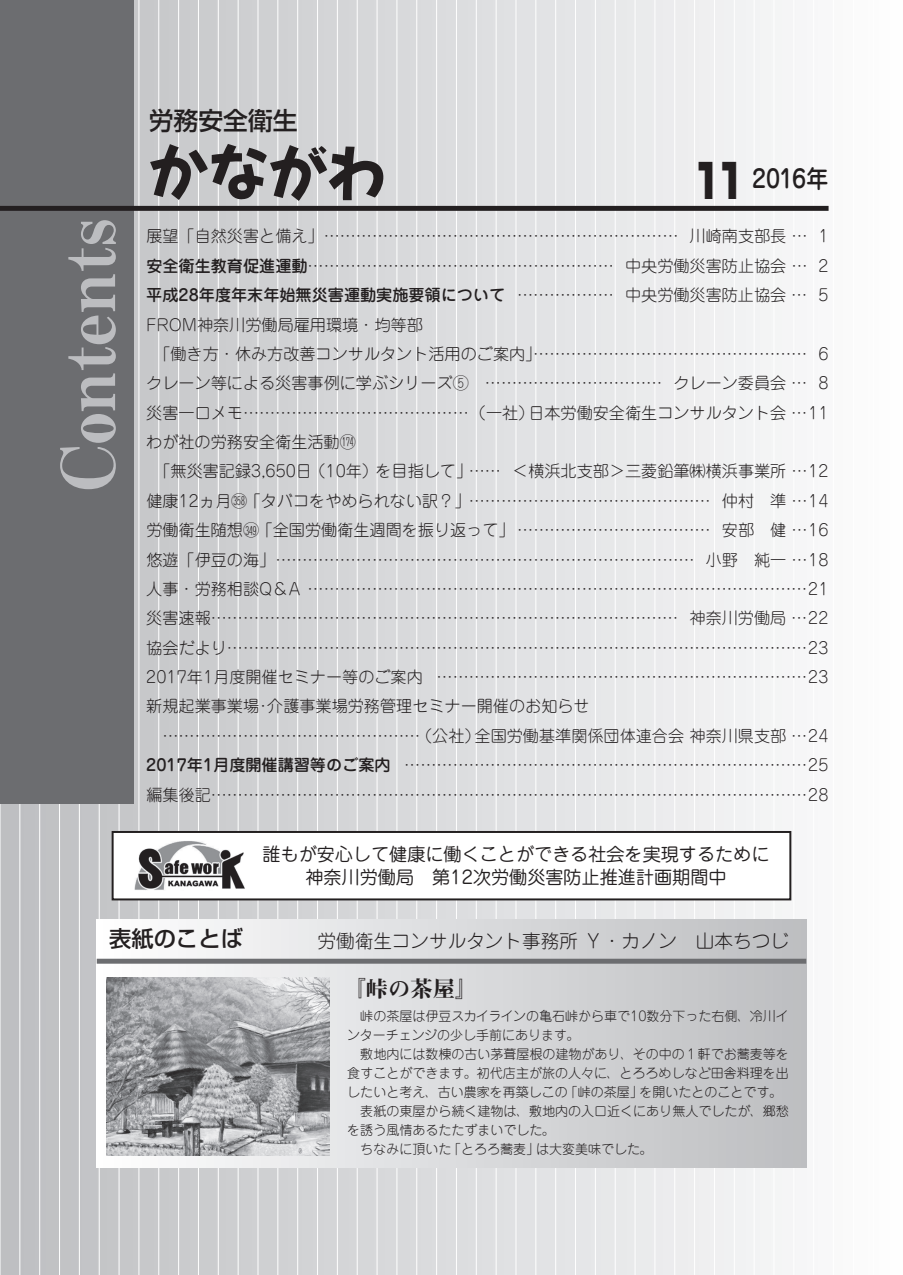
<style>
.page{position:relative;width:903px;height:1275px;background:#fff}
.page>*{position:absolute;margin:0;border:0;box-sizing:border-box;transform-origin:0 0}
.t1{font:74.38px "Midashi Min Pr 6 MA31";color:#bcbdc0}
.t2{font:500 24.85px "Jun 34 Pro";letter-spacing:-.015em;color:#231f20;scale:.9 1}
.t3{font:500 24.85px "Shin Go Pr 6";color:#231f20}
.t4{font:500 22.4px "Shin Go Pr 6";color:#231f20}
.t5{font:22.4px "Midashi Min Pr 6 MA31";color:#231f20}
.t6{font:300 18.55px "Jun 101 Pro";color:#231f20}
.t7{font:18.03px/23.6px "Jun 201 Pro";color:#231f20;text-align:center}
.t8{font:300 16.1px/29.4px "Jun 101 Pro";color:#231f20}
.t9{font:500 16.1px "Jun 34 Pro";color:#231f20}
.t10{font:300 13.12px/19.1px "Jun 101 Pro";color:#231f20}
.s1{font-family:"Shin Go Pr 6";font-weight:900;font-size:47.07px}
.s2{font-family:"Jun 34 Pro";font-weight:500}
.s3{font-family:"Jun 101 Pro";font-weight:300}
.s4{font-size:11.2px}
</style>
<div class="page">
<div style="left:0;top:0;width:903px;height:1275px;background:linear-gradient(to right,#bdbfc1,#fcfdfd)"></div>
<hr style="left:0;top:0;width:1px;height:1275px;background:#fff">
<hr style="left:19px;top:0;width:1px;height:1275px;background:#fff">
<hr style="left:39px;top:0;width:1px;height:1275px;background:#fff">
<hr style="left:59px;top:0;width:1px;height:1275px;background:#fff">
<hr style="left:79px;top:0;width:1px;height:1275px;background:#fff">
<hr style="left:99px;top:0;width:1px;height:1275px;background:#fff">
<hr style="left:119px;top:0;width:1px;height:1275px;background:#fff">
<hr style="left:138px;top:0;width:1px;height:1275px;background:#fff">
<hr style="left:158px;top:0;width:1px;height:1275px;background:#fff">
<hr style="left:178px;top:0;width:1px;height:1275px;background:#fff">
<hr style="left:198px;top:0;width:1px;height:1275px;background:#fff">
<hr style="left:218px;top:0;width:1px;height:1275px;background:#fff">
<hr style="left:238px;top:0;width:1px;height:1275px;background:#fff">
<hr style="left:257px;top:0;width:1px;height:1275px;background:#fff">
<hr style="left:277px;top:0;width:1px;height:1275px;background:#fff">
<hr style="left:297px;top:0;width:1px;height:1275px;background:#fff">
<hr style="left:317px;top:0;width:1px;height:1275px;background:#fff">
<hr style="left:337px;top:0;width:1px;height:1275px;background:#fff">
<hr style="left:357px;top:0;width:1px;height:1275px;background:#fff">
<hr style="left:377px;top:0;width:1px;height:1275px;background:#fff">
<hr style="left:396px;top:0;width:1px;height:1275px;background:#fff">
<hr style="left:416px;top:0;width:1px;height:1275px;background:#fff">
<hr style="left:436px;top:0;width:1px;height:1275px;background:#fff">
<hr style="left:456px;top:0;width:1px;height:1275px;background:#fff">
<hr style="left:476px;top:0;width:1px;height:1275px;background:#fff">
<hr style="left:496px;top:0;width:1px;height:1275px;background:#fff">
<hr style="left:515px;top:0;width:1px;height:1275px;background:#fff">
<hr style="left:535px;top:0;width:1px;height:1275px;background:#fff">
<hr style="left:555px;top:0;width:1px;height:1275px;background:#fff">
<hr style="left:575px;top:0;width:1px;height:1275px;background:#fff">
<hr style="left:595px;top:0;width:1px;height:1275px;background:#fff">
<hr style="left:615px;top:0;width:1px;height:1275px;background:#fff">
<hr style="left:634px;top:0;width:1px;height:1275px;background:#fff">
<hr style="left:654px;top:0;width:1px;height:1275px;background:#fff">
<hr style="left:674px;top:0;width:1px;height:1275px;background:#fff">
<hr style="left:694px;top:0;width:1px;height:1275px;background:#fff">
<hr style="left:714px;top:0;width:1px;height:1275px;background:#fff">
<hr style="left:734px;top:0;width:1px;height:1275px;background:#fff">
<hr style="left:754px;top:0;width:1px;height:1275px;background:#fff">
<hr style="left:773px;top:0;width:1px;height:1275px;background:#fff">
<hr style="left:793px;top:0;width:1px;height:1275px;background:#fff">
<hr style="left:813px;top:0;width:1px;height:1275px;background:#fff">
<hr style="left:833px;top:0;width:1px;height:1275px;background:#fff">
<hr style="left:853px;top:0;width:1px;height:1275px;background:#fff">
<hr style="left:873px;top:0;width:1px;height:1275px;background:#fff">
<hr style="left:892px;top:0;width:1px;height:1275px;background:#fff">
<div style="left:0;top:0;width:134px;height:804px;background:#6c6d70"></div>
<div style="left:0;top:206px;width:828px;height:5px;background:#231f20"></div>
<svg style="left:150px;top:144px;width:239px;height:61px"></svg>
<div style="left:112px;top:831px;width:679px;height:69px;background:#fff;border:2px solid #231f20"></div>
<img style="left:134px;top:841px;width:111px;height:49px">
<div style="left:97px;top:919px;width:709px;height:248px;background:linear-gradient(to right,#fdfefe,#bcbdc0)"></div>
<div style="left:97px;top:959px;width:709px;height:5px;background:#6c6d70"></div>
<img style="left:107px;top:977px;width:223px;height:179px">
<h1 class="t1" style="left:30px;top:491px;width:274px;rotate:-90deg">Contents</h1>
<h2 class="t3" style="left:149px;top:100px;width:150px">労務安全衛生</h2>
<h2 class="t2" style="left:692px;top:159px;width:153px"><span class="s1">11</span> 2016年</h2>
<p class="t8" style="left:146px;top:220px;width:684px">展望「自然災害と備え」………………………………………………………… 川崎南支部長 … 1<span class="s2">安全衛生教育促進運動</span>………………………………………………… 中央労働災害防止協会 … 2</p>
<p class="t9" style="left:146px;top:282px;width:684px">平成28年度年末年始無災害運動実施要領について <span class="s3">……………… 中央労働災害防止協会 … 5</span></p>
<p class="t8" style="left:146px;top:308px;width:684px">FROM神奈川労働局雇用環境・均等部<br>　「働き方・休み方改善コンサルタント活用のご案内」…………………………………………… 6クレーン等による災害事例に学ぶシリーズ⑤ …………………………… クレーン委員会 … 8災害一口メモ……………………………………（一社）日本労働安全衛生コンサルタント会 …11わが社の労務安全衛生活動◯<span class="s4">174<br></span>　「無災害記録3,650日（10年）を目指して」…… ＜横浜北支部＞三菱鉛筆㈱横浜事業所 …12健康12ヵ月◯<span class="s4">358</span>「タバコをやめられない訳？」……………………………………… 仲村　準 …14労働衛生随想◯<span class="s4">349</span>「全国労働衛生週間を振り返って」 ……………………………… 安部　健 …16悠遊「伊豆の海」…………………………………………………………………… 小野　純一 …18人事・労務相談Q＆A …………………………………………………………………………………21災害速報…………………………………………………………………………… 神奈川労働局 …22協会だより………………………………………………………………………………………………23<br>2017年1月度開催セミナー等のご案内 ……………………………………………………………23新規起業事業場･介護事業場労務管理セミナー開催のお知らせ</p>
<p class="t8" style="left:146px;top:719px;width:684px;text-align:justify;text-indent:16px">…………………………………………（公社）全国労働基準関係団体連合会 神奈川県支部 …24<br><span class="s2">2017年1月度開催講習等のご案内</span> …………………………………………………………………25編集後記…………………………………………………………………………………………………28</p>
<p class="t7" style="left:262px;top:840px;width:508px">誰もが安心して健康に働くことができる社会を実現するために神奈川労働局　第12次労働災害防止推進計画期間中</p>
<h3 class="t4" style="left:109px;top:920px;width:135px">表紙のことば</h3>
<p class="t6" style="left:317px;top:926px;width:473px">労働衛生コンサルタント事務所 Ｙ・カノン　山本ちつじ</p>
<h3 class="t5" style="left:344px;top:971px;width:135px">『峠の茶屋』</h3>
<p class="t10" style="left:347px;top:1005px;width:443px;text-indent:13px">峠の茶屋は伊豆スカイラインの亀石峠から車で10数分下った右側、冷川インターチェンジの少し手前にあります。</p>
<p class="t10" style="left:360px;top:1043px;width:430px">敷地内には数棟の古い茅葺屋根の建物があり、その中の１軒でお蕎麦等を</p>
<p class="t10" style="left:347px;top:1062px;width:443px">食すことができます。初代店主が旅の人々に、とろろめしなど田舎料理を出</p>
<p class="t10" style="left:347px;top:1081px;width:436px">したいと考え、古い農家を再築しこの「峠の茶屋」を開いたとのことです。</p>
<p class="t10" style="left:360px;top:1100px;width:430px">表紙の東屋から続く建物は、敷地内の入口近くにあり無人でしたが、郷愁</p>
<p class="t10" style="left:347px;top:1119px;width:209px">を誘う風情あるたたずまいでした。</p>
<p class="t10" style="left:360px;top:1138px;width:294px">ちなみに頂いた「とろろ蕎麦」は大変美味でした。</p>
</div>
